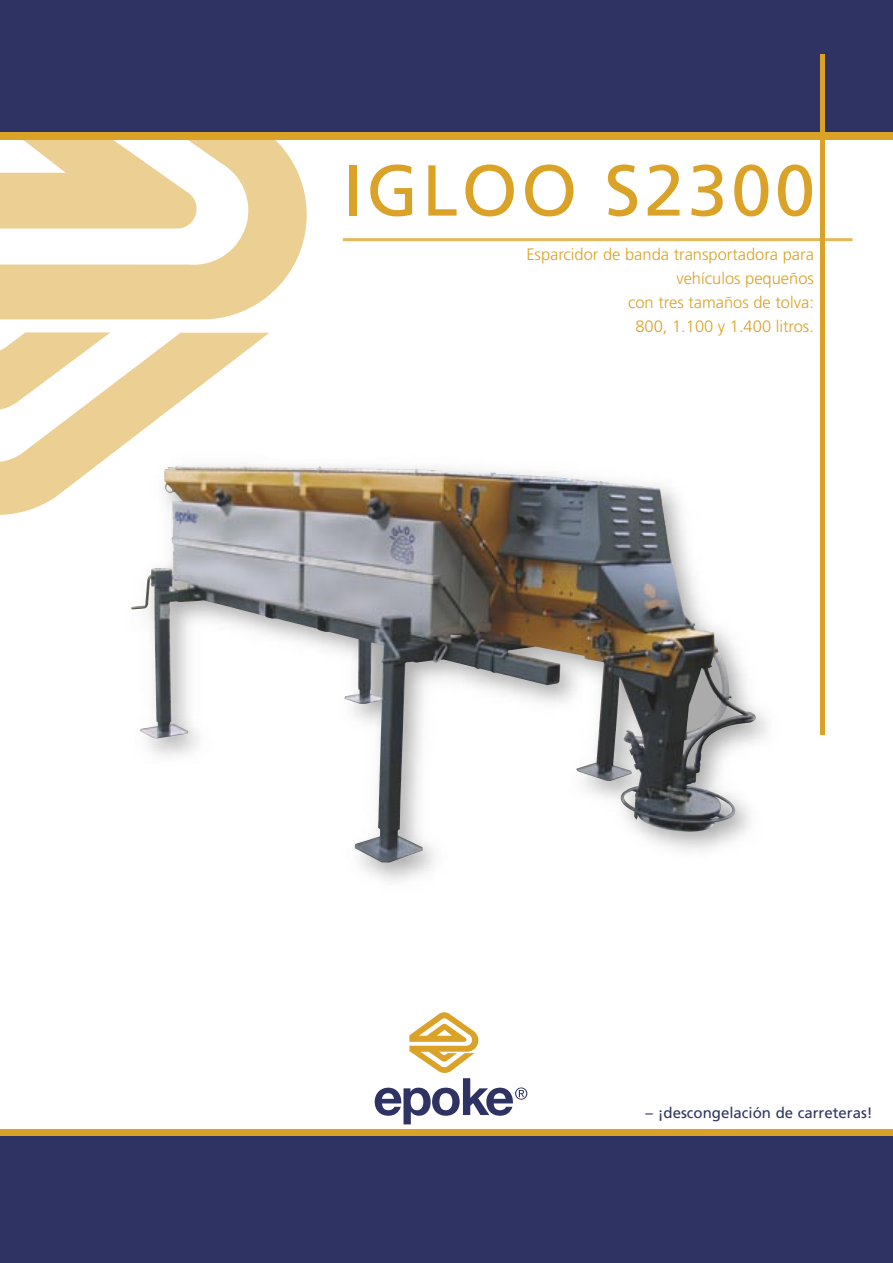
<style>
.page{position:relative;width:893px;height:1263px;background:#fff}
.page>*{position:absolute;margin:0;border:0;box-sizing:border-box;transform-origin:0 0}
.t1{font:72px "Frutiger";letter-spacing:.05em;color:#daa227}
.t2{font:300 16.5px/24px "Frutiger";color:#daa227;text-align:right}
.t3{font:15px "Frutiger";color:#2f3363}
</style>
<div class="page">
<svg style="left:0;top:140px;width:307px;height:375px;fill:#ecd093"></svg>
<div style="left:0;top:40px;width:893px;height:100px;background:#daa227"></div>
<div style="left:0;top:1129px;width:893px;height:99px;background:#daa227"></div>
<div style="left:0;top:0;width:893px;height:132px;background:#2f3363"></div>
<div style="left:0;top:1136px;width:893px;height:127px;background:#2f3363"></div>
<svg style="left:375px;top:1012px;width:152px;height:112px"></svg>
<hr style="left:821px;top:54px;width:4px;height:680px;background:#daa227">
<hr style="left:825px;top:238px;width:28px;height:3px;background:#e3b95d">
<hr style="left:343px;top:238px;width:478px;height:3px;background:#e3b95d">
<img style="left:124px;top:453px;width:643px;height:428px">
<img style="left:164px;top:466px;width:595px;height:367px">
<h1 class="t1" style="left:343px;top:148px;width:474px">IGLOO S2300</h1>
<p class="t2" style="left:526px;top:243px;width:289px">Esparcidor de banda transportadora para vehículos pequeños<br>con tres tamaños de tolva:<br>800, 1.100 y 1.400 litros.</p>
<p class="t3" style="left:646px;top:1104px;width:229px">– ¡descongelación de carreteras!</p>
</div>
